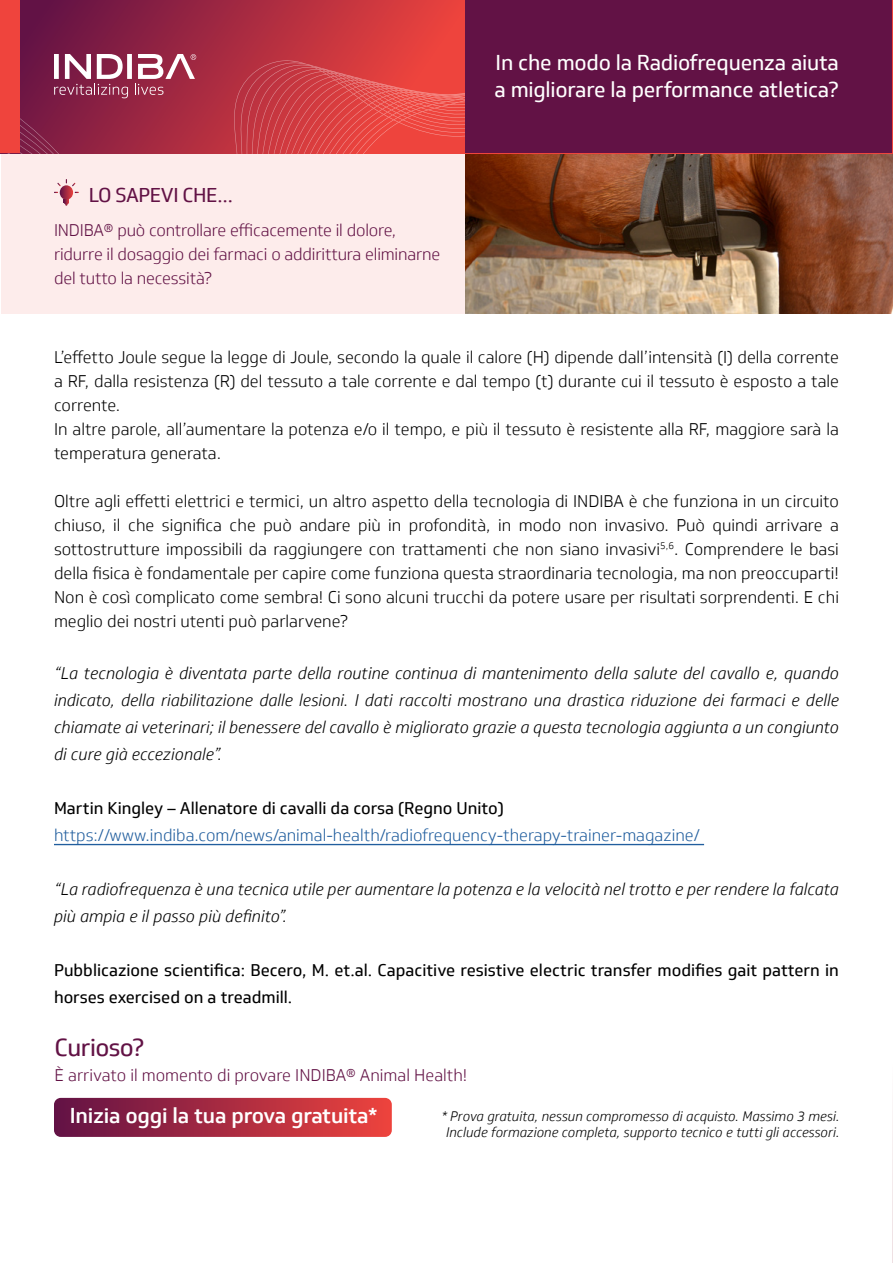
<style>
.page{position:relative;width:893px;height:1263px;background:#fff}
.page>*{position:absolute;margin:0;border:0;box-sizing:border-box;transform-origin:0 0}
.t1{font:24px "Soleto";letter-spacing:-.025em;color:#621245}
.t2{font:21px/27px "Soleto";letter-spacing:-.01em;color:#fff}
.t3{font:500 21px "Soleto";letter-spacing:-.01em;color:#fff}
.t4{font:19.5px "Soleto";letter-spacing:-.025em;color:#621245}
.t5{font:300 16.5px/24px "Soleto";color:#000}
.t6{font:italic 300 16.5px/27px "Soleto";color:#000;text-align:justify}
.t7{font:16.5px/27px "Soleto";color:#000}
.t8{font:300 16.5px/24px "Soleto";letter-spacing:-.01em;color:#621245}
.t9{font:300 16.5px "Soleto";color:#215e9e}
.t10{font:italic 300 13.5px/16.2px "Soleto";color:#000;text-align:center}
</style>
<div class="page">
<svg style="left:892px;top:1111px;width:1px;height:151px"></svg>
<div style="left:1px;top:153px;width:510px;height:160px;background:#fdeceb"></div>
<img style="left:465px;top:153px;width:428px;height:160px">
<svg style="left:20px;top:1px;width:445px;height:152px;background:#b63343"></svg>
<div style="left:465px;top:1px;width:427px;height:152px;background:#621245"></div>
<svg style="left:54px;top:54px;width:142px;height:44px"></svg>
<div style="left:1px;top:1px;width:19px;height:152px;background:#ef443d"></div>
<hr style="left:54px;top:844px;width:650px;height:1px;background:#215e9e">
<svg style="left:54px;top:179px;width:25px;height:27px"></svg>
<div style="left:55px;top:1098px;width:337px;height:39px;background:linear-gradient(to right,#621245,#ee443d);border-radius:7px"></div>
<p class="t4" style="left:89px;top:183px;width:146px">LO SAPEVI CHE…</p>
<p class="t8" style="left:54px;top:218px;width:388px">INDIBA® può controllare efficacemente il dolore, ridurre il dosaggio dei farmaci o addirittura eliminarne del tutto la necessità?</p>
<p class="t2" style="left:494px;top:49px;width:346px">In che modo la Radiofrequenza aiuta a migliorare la performance atletica?</p>
<p class="t5" style="left:54px;top:345px;width:786px">L’effetto Joule segue la legge di Joule, secondo la quale il calore (H) dipende dall’intensità (I) della corrente a RF, dalla resistenza (R) del tessuto a tale corrente e dal tempo (t) durante cui il tessuto è esposto a tale corrente.<br>In altre parole, all’aumentare la potenza e/o il tempo, e più il tessuto è resistente alla RF, maggiore sarà la temperatura generata.</p>
<p class="t5" style="left:54px;top:489px;width:786px;text-align:justify">Oltre agli effetti elettrici e termici, un altro aspetto della tecnologia di INDIBA è che funziona in un circuito chiuso, il che significa che può andare più in profondità, in modo non invasivo. Può quindi arrivare a sottostrutture impossibili da raggiungere con trattamenti che non siano invasivi<sup>5,6</sup>. Comprendere le basi della fisica è fondamentale per capire come funziona questa straordinaria tecnologia, ma non preoccuparti!<br>Non è così complicato come sembra! Ci sono alcuni trucchi da potere usare per risultati sorprendenti. E chi meglio dei nostri utenti può parlarvene?</p>
<p class="t6" style="left:54px;top:660px;width:786px">“La tecnologia è diventata parte della routine continua di mantenimento della salute del cavallo e, quando indicato, della riabilitazione dalle lesioni. I dati raccolti mostrano una drastica riduzione dei farmaci e delle chiamate ai veterinari; il benessere del cavallo è migliorato grazie a questa tecnologia aggiunta a un congiunto di cure già eccezionale”.</p>
<p class="t7" style="left:54px;top:795px;width:451px">Martin Kingley – Allenatore di cavalli da corsa (Regno Unito)</p>
<p class="t9" style="left:54px;top:826px;width:647px">https://www.indiba.com/news/animal-health/radiofrequency-therapy-trainer-magazine/</p>
<p class="t6" style="left:54px;top:876px;width:786px">“La radiofrequenza è una tecnica utile per aumentare la potenza e la velocità nel trotto e per rendere la falcata più ampia e il passo più definito”.</p>
<p class="t7" style="left:54px;top:957px;width:786px">Pubblicazione scientifica: Becero, M. et.al. Capacitive resistive electric transfer modifies gait pattern in horses exercised on a treadmill.</p>
<h1 class="t1" style="left:55px;top:1033px;width:91px">Curioso?</h1>
<p class="t8" style="left:55px;top:1063px;width:414px">È arrivato il momento di provare INDIBA® Animal Health!</p>
<p class="t3" style="left:70px;top:1103px;width:309px">Inizia oggi la tua prova gratuita*</p>
<p class="t10" style="left:442px;top:1108px;width:399px">* Prova gratuita, nessun compromesso di acquisto. Massimo 3 mesi.<br>Include formazione completa, supporto tecnico e tutti gli accessori.</p>
</div>
